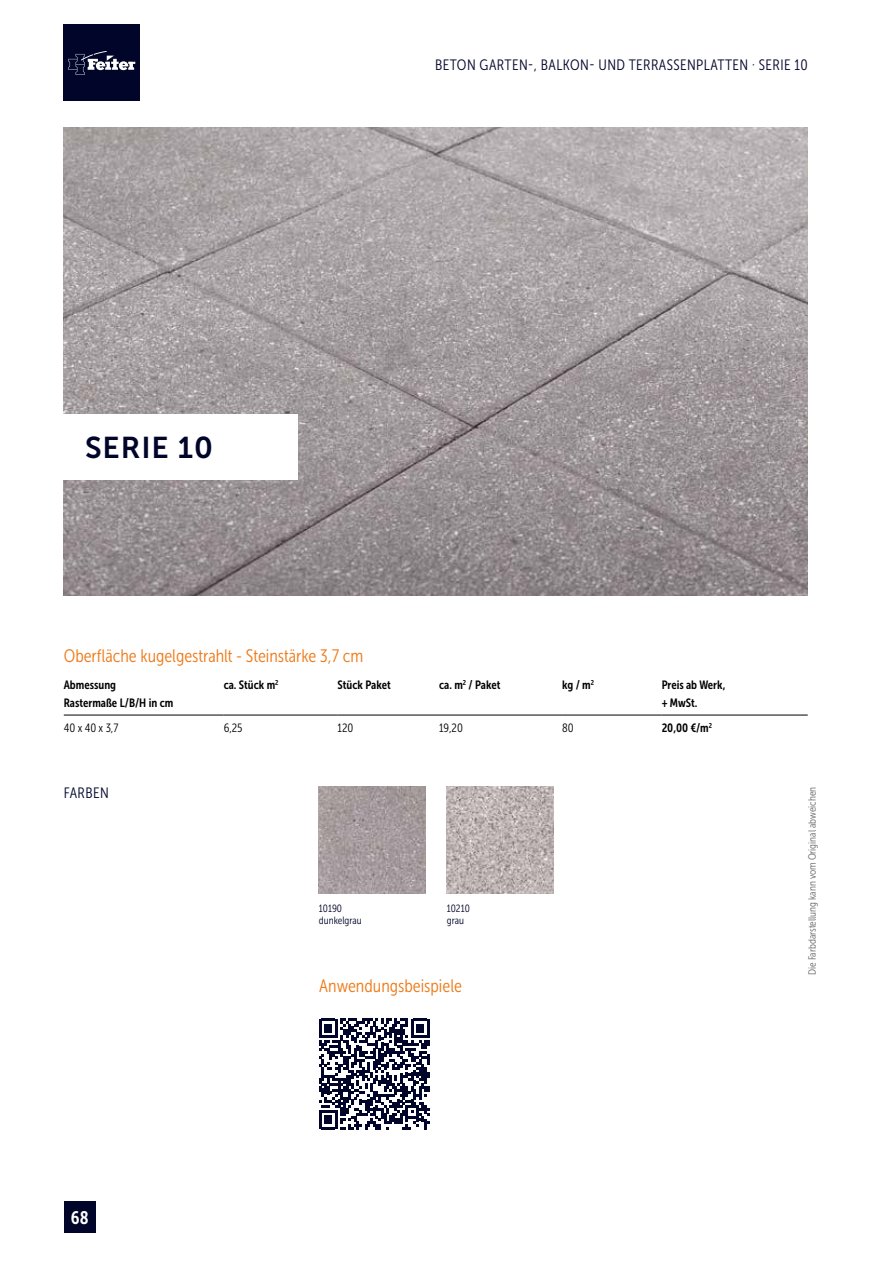
<style>
.page{position:relative;width:893px;height:1263px;background:#fff}
.page>*{position:absolute;margin:0;border:0;box-sizing:border-box;transform-origin:0 0}
.t1{font:30px "Museo Sans 700";letter-spacing:.03em;color:#000529}
.t2{font:18px "Museo Sans Cond 300";color:#ee7a19}
.t3{font:18px "Museo Sans Cond 700";color:#fff}
.t4{font:15px "Museo Sans Cond 300";letter-spacing:.03em;color:#000529}
.t5{font:12px/18px "Museo Sans Cond 700";color:#000}
.t6{font:12px "Museo Sans Cond 300";color:#000}
.t7{font:10.5px "Museo Sans Cond 300";color:#68676c}
.t8{font:10.5px/12px "Museo Sans Cond 300";color:#000529}
</style>
<div class="page">
<div style="left:64px;top:1201px;width:32px;height:32px;background:#000529"></div>
<div style="left:64px;top:25px;width:76px;height:76px;background:#000529"></div>
<svg style="left:68px;top:51px;width:67px;height:24px"></svg>
<img style="left:64px;top:128px;width:744px;height:467px">
<div style="left:0;top:415px;width:298px;height:65px;background:#fff"></div>
<svg style="left:319px;top:1018px;width:111px;height:111px"></svg>
<img style="left:319px;top:787px;width:106px;height:106px">
<img style="left:447px;top:787px;width:106px;height:106px">
<hr style="left:64px;top:715px;width:160px;height:1px;background:#000">
<hr style="left:224px;top:715px;width:114px;height:1px;background:#000">
<hr style="left:338px;top:715px;width:101px;height:1px;background:#000">
<hr style="left:439px;top:715px;width:123px;height:1px;background:#000">
<hr style="left:562px;top:715px;width:100px;height:1px;background:#000">
<hr style="left:662px;top:715px;width:146px;height:1px;background:#000">
<p class="t4" style="left:435px;top:56px;width:374px">BETON GARTEN-, BALKON- UND TERRASSENPLATTEN · SERIE 10</p>
<h1 class="t1" style="left:85px;top:430px;width:129px">SERIE 10</h1>
<h2 class="t2" style="left:64px;top:646px;width:301px">Oberfläche kugelgestrahlt - Steinstärke 3,7 cm</h2>
<p class="t5" style="left:64px;top:676px;width:111px">Abmessung<br>Rastermaße L/B/H in cm</p>
<p class="t5" style="left:224px;top:676px;width:56px">ca. Stück m<sup>2</sup></p>
<p class="t5" style="left:338px;top:676px;width:55px">Stück Paket</p>
<p class="t5" style="left:439px;top:676px;width:63px">ca. m<sup>2</sup> / Paket</p>
<p class="t5" style="left:562px;top:676px;width:33px">kg / m<sup>2</sup></p>
<p class="t5" style="left:662px;top:676px;width:65px">Preis ab Werk, + MwSt.</p>
<p class="t6" style="left:64px;top:721px;width:56px">40 x 40 x 3,7</p>
<p class="t6" style="left:224px;top:721px;width:20px">6,25</p>
<p class="t6" style="left:338px;top:721px;width:17px">120</p>
<p class="t6" style="left:439px;top:721px;width:25px">19,20</p>
<p class="t6" style="left:562px;top:721px;width:13px">80</p>
<p class="t5" style="left:662px;top:718px;width:52px">20,00 €/m<sup>2</sup></p>
<p class="t4" style="left:64px;top:785px;width:46px">FARBEN</p>
<p class="t8" style="left:319px;top:902px;width:44px">10190 dunkelgrau</p>
<p class="t8" style="left:447px;top:902px;width:24px">10210 grau</p>
<h2 class="t2" style="left:319px;top:976px;width:144px">Anwendungsbeispiele</h2>
<p class="t7" style="left:806px;top:975px;width:190px;rotate:-90deg">Die Farbdarstellung kann vom Original abweichen</p>
<h2 class="t3" style="left:71px;top:1207px;width:19px">68</h2>
</div>
